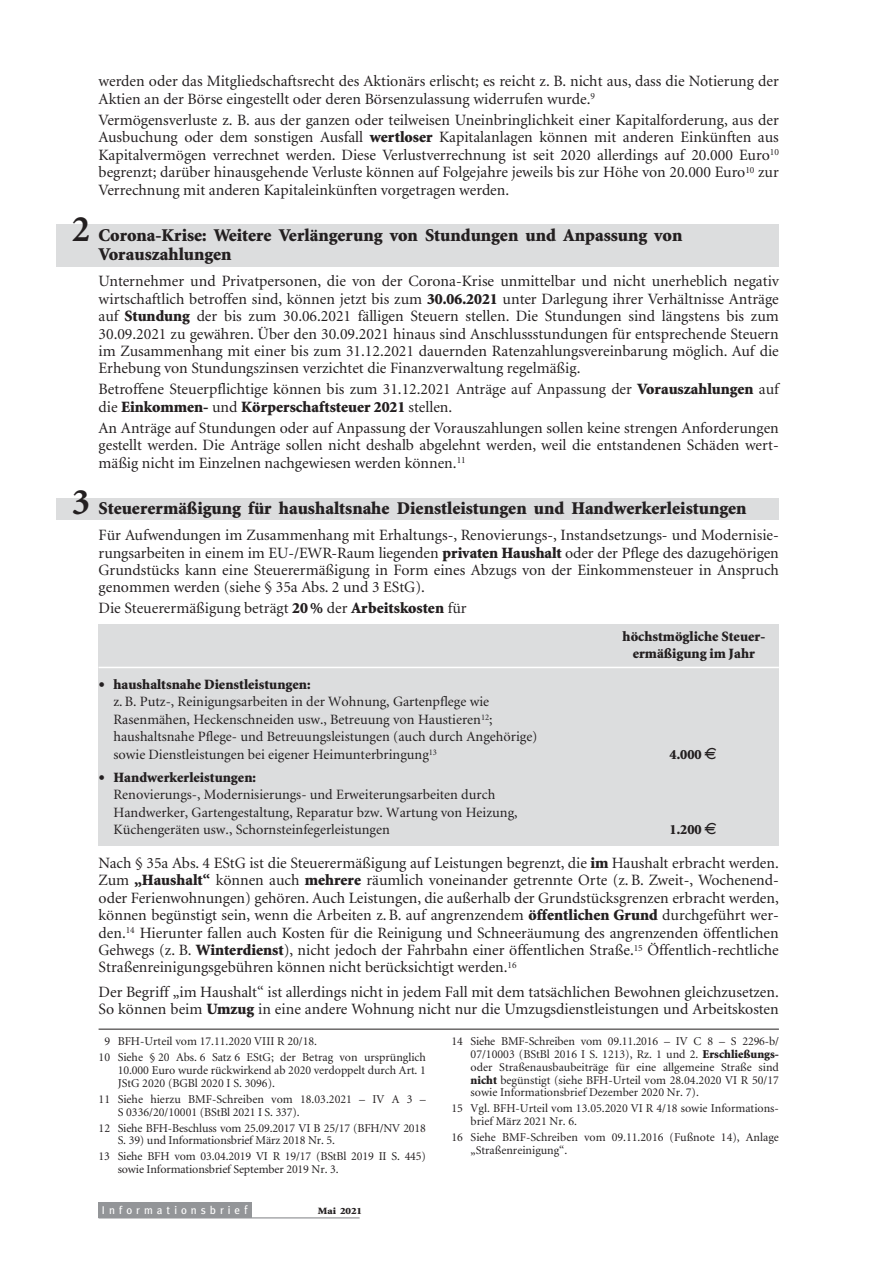
<style>
.page{position:relative;width:886px;height:1261px;background:#fff}
.page>*{position:absolute;margin:0;border:0;box-sizing:border-box;transform-origin:0 0}
.t1{font:900 18px/19.2px "Minion";color:#231f20}
.t2{font:15.75px/17.4px "Minion";color:#231f20;text-align:justify}
.t3{font:14.25px/17.4px "Minion";color:#231f20}
.t4{font:900 14.25px/17.4px "Minion";color:#231f20;text-align:center}
.t5{font:12px/12.8px "Minion";color:#231f20}
.t6{font:11.25px "Meta";letter-spacing:.36em;color:#fff}
.t7{font:900 9.6px "Minion";color:#231f20;scale:1.15 1}
.s1{font-weight:900}
.s2{font-weight:700;font-size:37.5px}
.s3{font-size:22.5px}
.s4{font-family:"Eurofont";font-weight:400}
.s5{font-size:12px}
</style>
<div class="page">
<div style="left:99px;top:624px;width:680px;height:221px;background:#dcddde"></div>
<div style="left:56px;top:498px;width:723px;height:21px;background:#dcddde"></div>
<div style="left:56px;top:224px;width:723px;height:42px;background:#dcddde"></div>
<div style="left:99px;top:1201px;width:153px;height:16px;background:#939598"></div>
<hr style="left:99px;top:1216px;width:261px;height:2px;background:#939598">
<hr style="left:99px;top:666px;width:680px;height:2px;background:#fff">
<hr style="left:99px;top:1028px;width:680px;height:1px;background:#231f20">
<p class="t2" style="left:99px;top:74px;width:682px">werden oder das Mitgliedschaftsrecht des Aktionärs erlischt; es reicht z. B. nicht aus, dass die Notierung der<br>Aktien an der Börse eingestellt oder deren Börsenzulassung widerrufen wurde.<sup>9</sup></p>
<p class="t2" style="left:99px;top:112px;width:682px">Vermögensverluste z. B. aus der ganzen oder teilweisen Uneinbringlichkeit einer Kapitalforderung, aus der Ausbuchung oder dem sonstigen Ausfall <span class="s1">wertloser</span> Kapitalanlagen können mit anderen Einkünften aus Kapitalvermögen verrechnet werden. Diese Verlustverrechnung ist seit 2020 allerdings auf 20.000 Euro<sup>10 </sup>begrenzt; darüber hinausgehende Verluste können auf Folgejahre jeweils bis zur Höhe von 20.000 Euro<sup>10</sup> zur Verrechnung mit anderen Kapitaleinkünften vorgetragen werden.</p>
<p class="t1" style="left:99px;top:227px;width:585px;text-indent:-27px"><span class="s2">2</span> Corona-Krise: Weitere Verlängerung von Stundungen und Anpassung von<br>Vorauszahlungen</p>
<p class="t2" style="left:99px;top:274px;width:682px">Unternehmer und Privatpersonen, die von der Corona-Krise unmittelbar und nicht unerheblich negativ wirtschaftlich betroffen sind, können jetzt bis zum <span class="s1">30.06.2021</span> unter Darlegung ihrer Verhältnisse Anträge auf <span class="s1">Stundung</span> der bis zum 30.06.2021 fälligen Steuern stellen. Die Stundungen sind längstens bis zum 30.09.2021 zu gewähren. Über den 30.09.2021 hinaus sind Anschlussstundungen für entsprechende Steuern im Zusammenhang mit einer bis zum 31.12.2021 dauernden Ratenzahlungsvereinbarung möglich. Auf die Erhebung von Stundungszinsen verzichtet die Finanzverwaltung regelmäßig.</p>
<p class="t2" style="left:99px;top:382px;width:682px">Betroffene Steuerpflichtige können bis zum 31.12.2021 Anträge auf Anpassung der <span class="s1">Vorauszahlungen</span> auf die <span class="s1">Einkommen-</span> und <span class="s1">Körperschaftsteuer 2021</span> stellen.</p>
<p class="t2" style="left:99px;top:420px;width:682px">An Anträge auf Stundungen oder auf Anpassung der Vorauszahlungen sollen keine strengen Anforderungen gestellt werden. Die Anträge sollen nicht deshalb abgelehnt werden, weil die entstandenen Schäden wert&shy;mäßig nicht im Einzelnen nachgewiesen werden können.<sup>11</sup></p>
<p class="t1" style="left:72px;top:500px;width:676px"><span class="s2">3</span> Steuerermäßigung für haushaltsnahe Dienstleistungen und Handwerkerleistungen</p>
<p class="t2" style="left:99px;top:527px;width:682px">Für Aufwendungen im Zusammenhang mit Erhaltungs-, Renovierungs-, Instandsetzungs- und Modernisie&shy;rungsarbeiten in einem im EU-/EWR-Raum liegenden <span class="s1">privaten Haushalt</span> oder der Pflege des dazugehörigen Grundstücks kann eine Steuerermäßigung in Form eines Abzugs von der Einkommensteuer in Anspruch genommen werden (siehe § 35a Abs. 2 und 3 EStG).</p>
<p class="t2" style="left:99px;top:601px;width:370px">Die Steuerermäßigung beträgt <span class="s1">20 %</span> der <span class="s1">Arbeitskosten</span> für</p>
<p class="t4" style="left:623px;top:628px;width:144px">höchstmögliche Steuer&shy;ermäßigung im Jahr</p>
<p class="t3" style="left:113px;top:676px;width:426px;text-indent:-15px"><span class="s3">•</span> <span class="s1">haushaltsnahe Dienstleistungen:<br></span>z. B. Putz-, Reinigungsarbeiten in der Wohnung, Gartenpflege wie Rasenmähen, Heckenschneiden usw., Betreuung von Haustieren<sup>12</sup>; haushaltsnahe Pflege- und Betreuungsleistungen (auch durch Angehörige) sowie Dienstleistungen bei eigener Heimunterbringung<sup>13</sup></p>
<p class="t4" style="left:670px;top:746px;width:49px">4.000 <span class="s4">I</span></p>
<p class="t3" style="left:113px;top:769px;width:406px;text-indent:-15px"><span class="s3">•</span> <span class="s1">Handwerkerleistungen:<br></span>Renovierungs-, Modernisierungs- und Erweiterungsarbeiten durch Handwerker, Gartengestaltung, Reparatur bzw. Wartung von Heizung, Küchengeräten usw., Schornsteinfegerleistungen</p>
<p class="t4" style="left:670px;top:821px;width:49px">1.200 <span class="s4">I</span></p>
<p class="t2" style="left:99px;top:855px;width:682px">Nach § 35a Abs. 4 EStG ist die Steuerermäßigung auf Leistungen begrenzt, die <span class="s1">im</span> Haushalt erbracht werden.<br>Zum <span class="s1">„Haushalt“</span> können auch <span class="s1">mehrere</span> räumlich voneinander getrennte Orte (z. B. Zweit-, Wochenend&shy;oder Ferienwohnungen) gehören. Auch Leistungen, die außerhalb der Grundstücksgrenzen erbracht werden, können begünstigt sein, wenn die Arbeiten z. B. auf angrenzendem <span class="s1">öffentlichen Grund</span> durchgeführt wer&shy;den.<sup>14</sup> Hierunter fallen auch Kosten für die Reinigung und Schneeräumung des angrenzenden öffentlichen Gehwegs (z. B. <span class="s1">Winterdienst</span>), nicht jedoch der Fahrbahn einer öffentlichen Straße.<sup>15</sup> Öffentlich-rechtliche Straßenreinigungsgebühren können nicht berücksichtigt werden.<sup>16</sup></p>
<p class="t2" style="left:99px;top:984px;width:682px">Der Begriff „im Haushalt“ ist allerdings nicht in jedem Fall mit dem tatsächlichen Bewohnen gleichzusetzen.<br>So können beim <span class="s1">Umzug</span> in eine andere Wohnung nicht nur die Umzugsdienstleistungen und Arbeitskosten</p>
<p class="t5" style="left:99px;top:1034px;width:329px;line-height:15.9px;text-indent:6px">9 BFH-Urteil vom 17.11.2020 VIII R 20/18.<br>10 Siehe § 20 Abs. 6 Satz 6 EStG; der Betrag von ursprünglich</p>
<p class="t5" style="left:118px;top:1064px;width:310px">10.000 Euro wurde rückwirkend ab 2020 verdoppelt durch Art. 1<br>JStG 2020 (BGBl 2020 I S. 3096).</p>
<p class="t5" style="left:118px;top:1093px;width:310px;text-indent:-19px">11 Siehe hierzu BMF-Schreiben vom 18.03.2021 – IV A 3 –<br>S 0336/20/10001 (BStBl 2021 I S. 337).</p>
<p class="t5" style="left:118px;top:1122px;width:310px;text-indent:-19px">12 Siehe BFH-Beschluss vom 25.09.2017 VI B 25/17 (BFH/NV 2018<br>S. 39) und Informationsbrief März 2018 Nr. 5.</p>
<p class="t5" style="left:118px;top:1150px;width:310px;text-indent:-19px">13 Siehe BFH vom 03.04.2019 VI R 19/17 (BStBl 2019 II S. 445) sowie Informationsbrief September 2019 Nr. 3.</p>
<p class="t5" style="left:471px;top:1036px;width:310px;text-align:justify;text-indent:-19px">14 Siehe BMF-Schreiben vom 09.11.2016 – IV C 8 – S 2296-b/ 07/10003 (BStBl 2016 I S. 1213), Rz. 1 und 2. <span class="s1">Erschließungs&shy;</span>oder Straßenausbaubeiträge für eine allgemeine Straße sind <span class="s1">nicht</span> begünstigt (siehe BFH-Urteil vom 28.04.2020 VI R 50/17 sowie Informationsbrief Dezember 2020 Nr. 7).</p>
<p class="t5" style="left:471px;top:1102px;width:310px;text-indent:-19px">15 Vgl. BFH-Urteil vom 13.05.2020 VI R 4/18 sowie Informations&shy;brief März 2021 Nr. 6.</p>
<p class="t5" style="left:471px;top:1131px;width:310px;text-indent:-19px">16 Siehe BMF-Schreiben vom 09.11.2016 (Fußnote 14), Anlage „Straßenreinigung“.</p>
<p class="t6" style="left:102px;top:1203px;width:147px">Informationsbrie<span class="s5">f</span></p>
<p class="t7" style="left:318px;top:1207px;width:40px">Mai 2021</p>
</div>
